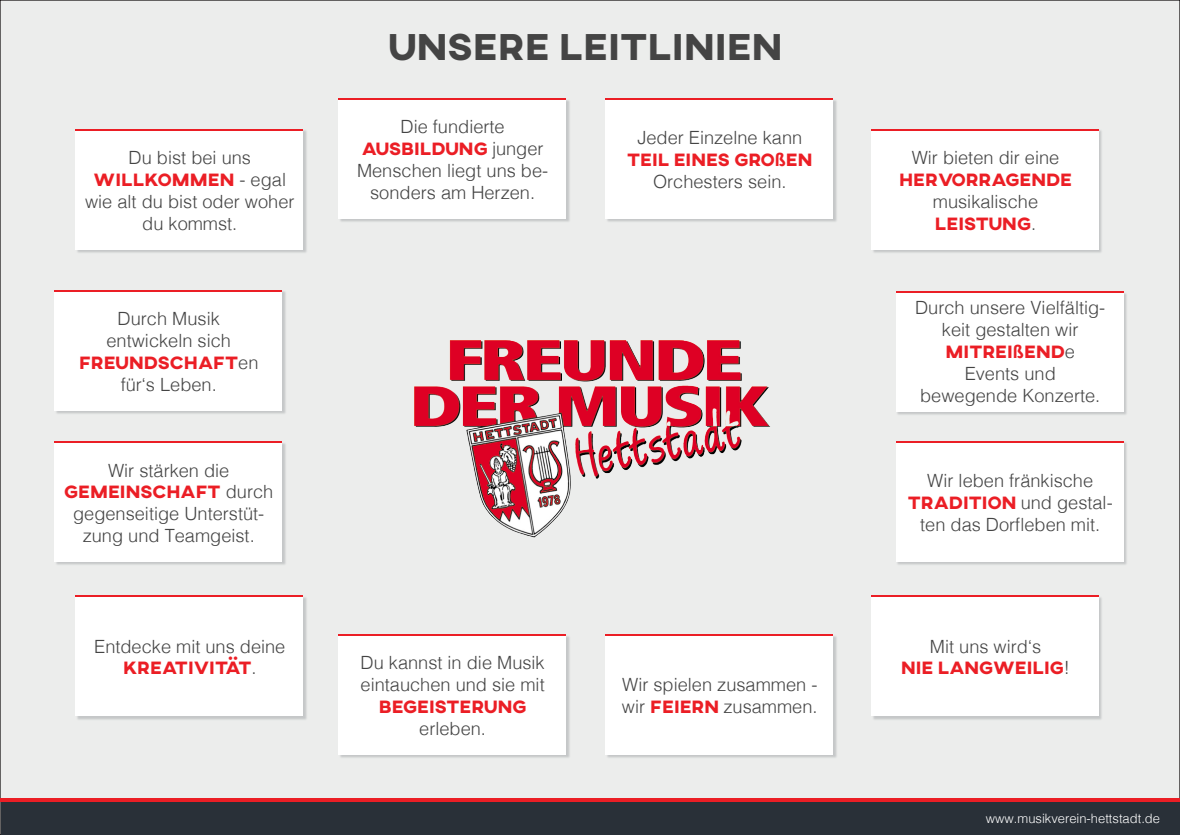
<style>
.page{position:relative;width:1180px;height:835px;background:#fff}
.page>*{position:absolute;margin:0;border:0;box-sizing:border-box;transform-origin:0 0}
.t1{font:800 38.15px "AXIS";color:#444}
.t2{font:300 18.2px/21.8px "Helvetica";color:#444;text-align:center}
.t3{font:300 12.95px "Helvetica";color:#fff}
.s1{font-family:"AXIS";font-weight:800;color:#eb1e25}
.s2{font-family:"Arial";font-weight:700;color:#eb1e25}
</style>
<div class="page">
<div style="left:0;top:0;width:1179px;height:834px;background:#ecedec"></div>
<img style="left:415px;top:341px;width:355px;height:196px">
<div style="left:1px;top:801px;width:1178px;height:33px;background:#293038"></div>
<div style="left:76px;top:130px;width:231px;height:124px;background:#293038;opacity:.2"></div>
<div style="left:76px;top:129px;width:227px;height:120px;background:#fff"></div>
<hr style="left:76px;top:129px;width:227px;height:2px;background:#eb1e25">
<div style="left:55px;top:442px;width:231px;height:124px;background:#293038;opacity:.2"></div>
<div style="left:55px;top:441px;width:227px;height:120px;background:#fff"></div>
<hr style="left:55px;top:441px;width:227px;height:2px;background:#eb1e25">
<div style="left:55px;top:290px;width:231px;height:125px;background:#293038;opacity:.2"></div>
<div style="left:55px;top:290px;width:227px;height:120px;background:#fff"></div>
<hr style="left:55px;top:290px;width:227px;height:1px;background:#eb1e25">
<div style="left:872px;top:130px;width:231px;height:124px;background:#293038;opacity:.2"></div>
<div style="left:871px;top:129px;width:227px;height:120px;background:#fff"></div>
<hr style="left:871px;top:129px;width:227px;height:2px;background:#eb1e25">
<div style="left:896px;top:292px;width:231px;height:124px;background:#293038;opacity:.2"></div>
<div style="left:896px;top:291px;width:227px;height:120px;background:#fff"></div>
<hr style="left:896px;top:291px;width:227px;height:2px;background:#eb1e25">
<div style="left:606px;top:634px;width:231px;height:124px;background:#293038;opacity:.2"></div>
<div style="left:605px;top:634px;width:228px;height:120px;background:#fff"></div>
<hr style="left:605px;top:634px;width:227px;height:1px;background:#eb1e25">
<div style="left:606px;top:99px;width:231px;height:124px;background:#293038;opacity:.2"></div>
<div style="left:605px;top:98px;width:228px;height:121px;background:#fff"></div>
<hr style="left:605px;top:98px;width:227px;height:2px;background:#eb1e25">
<div style="left:896px;top:441px;width:231px;height:125px;background:#293038;opacity:.2"></div>
<div style="left:896px;top:441px;width:227px;height:120px;background:#fff"></div>
<hr style="left:896px;top:441px;width:227px;height:1px;background:#eb1e25">
<div style="left:339px;top:634px;width:231px;height:124px;background:#293038;opacity:.2"></div>
<div style="left:338px;top:634px;width:228px;height:120px;background:#fff"></div>
<hr style="left:338px;top:634px;width:227px;height:1px;background:#eb1e25">
<div style="left:339px;top:99px;width:231px;height:124px;background:#293038;opacity:.2"></div>
<div style="left:338px;top:98px;width:228px;height:121px;background:#fff"></div>
<hr style="left:338px;top:98px;width:227px;height:2px;background:#eb1e25">
<div style="left:76px;top:595px;width:231px;height:125px;background:#293038;opacity:.2"></div>
<div style="left:76px;top:595px;width:227px;height:120px;background:#fff"></div>
<hr style="left:76px;top:595px;width:227px;height:2px;background:#eb1e25">
<hr style="left:1px;top:798px;width:1178px;height:3px;background:#eb1e25">
<div style="left:872px;top:595px;width:231px;height:125px;background:#293038;opacity:.2"></div>
<div style="left:871px;top:595px;width:227px;height:120px;background:#fff"></div>
<hr style="left:871px;top:595px;width:227px;height:2px;background:#eb1e25">
<p class="t2" style="left:85px;top:146px;width:211px">Du bist bei uns<br><span class="s1">WILLKOMMEN</span> - egal wie alt du bist oder woher du kommst.</p>
<p class="t2" style="left:79px;top:306px;width:181px">Durch Musik entwickeln sich<br><span class="s1">FREUNDSCHAFT</span>en für‘s Leben.</p>
<p class="t2" style="left:64px;top:458px;width:211px">Wir stärken die<br><span class="s1">GEMEINSCHAFT</span> durch gegenseitige Unterstüt&shy;zung und Teamgeist.</p>
<p class="t2" style="left:94px;top:633px;width:193px">Entdecke mit uns deine<br><span class="s1">KREATIVITÄT</span>.</p>
<p class="t1" style="left:388px;top:22px;width:396px">UNSERE LEITLINIEN</p>
<p class="t2" style="left:357px;top:115px;width:193px">Die fundierte<br><span class="s1">AUSBILDUNG</span> junger<br>Menschen liegt uns be&shy;sonders am Herzen.</p>
<p class="t2" style="left:627px;top:126px;width:187px">Jeder Einzelne kann<br><span class="s1">TEIL EINES GRO</span><span class="s2">ß</span><span class="s1">EN<br></span>Orchesters sein.</p>
<p class="t2" style="left:360px;top:650px;width:186px">Du kannst in die Musik eintauchen und sie mit<br><span class="s1">BEGEISTERUNG </span>erleben.</p>
<p class="t2" style="left:622px;top:672px;width:197px;text-align:left">Wir spielen zusammen - wir <span class="s1">FEIERN</span> zusammen.</p>
<p class="t2" style="left:899px;top:146px;width:174px">Wir bieten dir eine<br><span class="s1">HERVORRAGENDE </span>musikalische<br><span class="s1">LEISTUNG</span>.</p>
<p class="t2" style="left:915px;top:295px;width:192px">Durch unsere Vielfältig&shy;keit gestalten wir<br><span class="s1">MITREI</span><span class="s2">ß</span><span class="s1">END</span>e<br>Events und bewegende Konzerte.</p>
<p class="t2" style="left:908px;top:468px;width:206px">Wir leben fränkische<br><span class="s1">TRADITION</span> und gestal&shy;ten das Dorfleben mit.</p>
<p class="t2" style="left:901px;top:633px;width:170px">Mit uns wird‘s<br><span class="s1">NIE LANGWEILIG</span>!</p>
<p class="t3" style="left:986px;top:807px;width:176px">www.musikverein-hettstadt.de</p>
</div>
